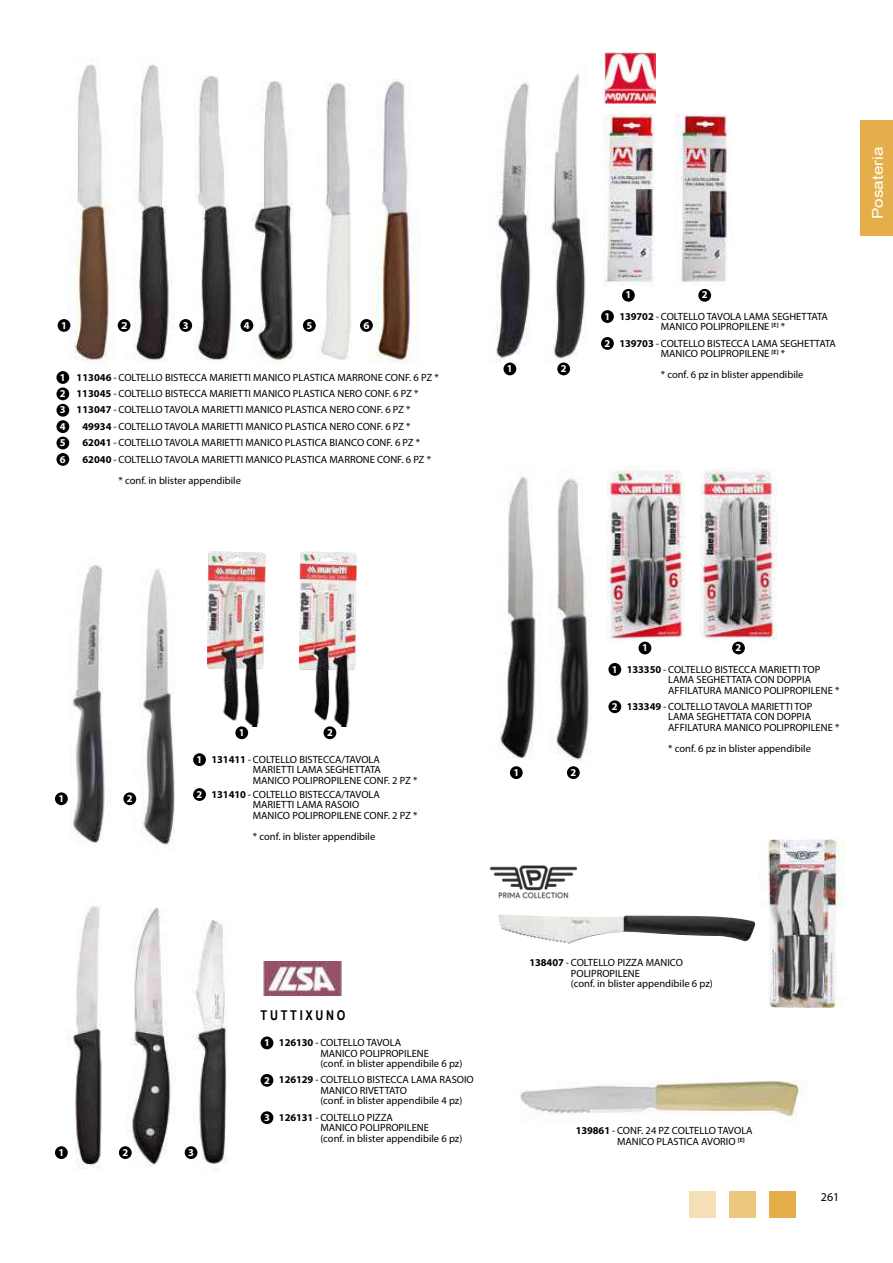
<style>
.page{position:relative;width:893px;height:1263px;background:#fff}
.page>*{position:absolute;margin:0;border:0;box-sizing:border-box;transform-origin:0 0}
.t1{font:14.7px "Arial Narrow";color:#fff;scale:1.43 1}
.t2{font:700 13.5px "Arial Narrow";letter-spacing:.2em;color:#000}
.t3{font:12px "Myriad Pro";color:#000}
.t4{font:10.5px/10.5px "Myriad Pro";color:#000}
.t5{font:700 10.5px "Myriad Pro";color:#fff}
.s1{font-weight:700;color:#fff}
.s2{font-weight:700}
</style>
<div class="page">
<div style="left:56px;top:371px;width:13px;height:13px;background:#000;border-radius:50%"></div>
<div style="left:56px;top:387px;width:13px;height:13px;background:#000;border-radius:50%"></div>
<div style="left:56px;top:404px;width:13px;height:13px;background:#000;border-radius:50%"></div>
<div style="left:56px;top:420px;width:13px;height:13px;background:#000;border-radius:50%"></div>
<div style="left:56px;top:437px;width:13px;height:12px;background:#000;border-radius:50%"></div>
<div style="left:56px;top:453px;width:13px;height:13px;background:#000;border-radius:50%"></div>
<div style="left:179px;top:319px;width:13px;height:13px;background:#000;border-radius:50%"></div>
<div style="left:503px;top:363px;width:13px;height:12px;background:#000;border-radius:50%"></div>
<div style="left:622px;top:289px;width:13px;height:13px;background:#000;border-radius:50%"></div>
<div style="left:118px;top:319px;width:12px;height:13px;background:#000;border-radius:50%"></div>
<div style="left:360px;top:319px;width:13px;height:13px;background:#000;border-radius:50%"></div>
<div style="left:58px;top:319px;width:12px;height:13px;background:#000;border-radius:50%"></div>
<div style="left:557px;top:363px;width:13px;height:12px;background:#000;border-radius:50%"></div>
<div style="left:698px;top:289px;width:13px;height:13px;background:#000;border-radius:50%"></div>
<div style="left:303px;top:319px;width:13px;height:13px;background:#000;border-radius:50%"></div>
<div style="left:240px;top:319px;width:13px;height:13px;background:#000;border-radius:50%"></div>
<img style="left:140px;top:568px;width:35px;height:277px">
<img style="left:72px;top:565px;width:65px;height:278px">
<img style="left:58px;top:906px;width:62px;height:263px">
<img style="left:126px;top:907px;width:50px;height:260px">
<img style="left:185px;top:920px;width:42px;height:250px">
<img style="left:263px;top:961px;width:79px;height:34px">
<div style="left:261px;top:1036px;width:12px;height:13px;background:#000;border-radius:50%"></div>
<div style="left:261px;top:1074px;width:12px;height:13px;background:#000;border-radius:50%"></div>
<div style="left:261px;top:1111px;width:12px;height:13px;background:#000;border-radius:50%"></div>
<div style="left:55px;top:1146px;width:13px;height:13px;background:#000;border-radius:50%"></div>
<div style="left:55px;top:792px;width:13px;height:13px;background:#000;border-radius:50%"></div>
<div style="left:235px;top:726px;width:13px;height:13px;background:#000;border-radius:50%"></div>
<div style="left:119px;top:1146px;width:13px;height:13px;background:#000;border-radius:50%"></div>
<div style="left:123px;top:792px;width:13px;height:13px;background:#000;border-radius:50%"></div>
<div style="left:323px;top:726px;width:13px;height:13px;background:#000;border-radius:50%"></div>
<div style="left:185px;top:1146px;width:12px;height:13px;background:#000;border-radius:50%"></div>
<div style="left:193px;top:753px;width:13px;height:13px;background:#000;border-radius:50%"></div>
<div style="left:193px;top:788px;width:13px;height:13px;background:#000;border-radius:50%"></div>
<img style="left:299px;top:551px;width:58px;height:175px">
<img style="left:207px;top:551px;width:58px;height:175px">
<img style="left:700px;top:468px;width:77px;height:174px">
<img style="left:556px;top:478px;width:33px;height:289px">
<img style="left:607px;top:466px;width:78px;height:174px">
<img style="left:499px;top:476px;width:42px;height:291px">
<div style="left:608px;top:663px;width:13px;height:13px;background:#000;border-radius:50%"></div>
<div style="left:608px;top:700px;width:13px;height:13px;background:#000;border-radius:50%"></div>
<div style="left:601px;top:310px;width:13px;height:13px;background:#000;border-radius:50%"></div>
<div style="left:601px;top:337px;width:13px;height:13px;background:#000;border-radius:50%"></div>
<div style="left:510px;top:766px;width:13px;height:13px;background:#000;border-radius:50%"></div>
<div style="left:639px;top:642px;width:12px;height:12px;background:#000;border-radius:50%"></div>
<div style="left:732px;top:642px;width:13px;height:12px;background:#000;border-radius:50%"></div>
<div style="left:567px;top:766px;width:13px;height:13px;background:#000;border-radius:50%"></div>
<img style="left:252px;top:81px;width:42px;height:284px">
<img style="left:321px;top:83px;width:41px;height:277px">
<img style="left:368px;top:79px;width:52px;height:285px">
<img style="left:125px;top:64px;width:49px;height:297px">
<img style="left:194px;top:75px;width:41px;height:285px">
<img style="left:67px;top:64px;width:43px;height:297px">
<img style="left:762px;top:840px;width:84px;height:167px">
<img style="left:498px;top:914px;width:257px;height:30px">
<img style="left:489px;top:866px;width:88px;height:32px">
<img style="left:495px;top:82px;width:36px;height:281px">
<img style="left:545px;top:73px;width:41px;height:294px">
<img style="left:604px;top:52px;width:51px;height:52px">
<img style="left:603px;top:114px;width:52px;height:172px">
<img style="left:675px;top:114px;width:52px;height:171px">
<img style="left:520px;top:1080px;width:282px;height:38px">
<div style="left:860px;top:120px;width:33px;height:116px;background:#e4af4a"></div>
<div style="left:690px;top:1191px;width:26px;height:27px;background:#f4dfb7"></div>
<div style="left:729px;top:1191px;width:27px;height:27px;background:#ecc780"></div>
<div style="left:769px;top:1191px;width:26px;height:27px;background:#e4af4a"></div>
<p class="t5" style="left:61px;top:318px;width:7px">1</p>
<p class="t5" style="left:121px;top:318px;width:7px">2</p>
<p class="t5" style="left:363px;top:318px;width:7px">6</p>
<p class="t5" style="left:183px;top:318px;width:7px">3</p>
<p class="t5" style="left:244px;top:318px;width:7px">4</p>
<p class="t5" style="left:306px;top:318px;width:7px">5</p>
<p class="t4" style="left:60px;top:369px;width:380px;line-height:16.4px"><span class="s1">1</span> <span class="s2">113046</span> - COLTELLO BISTECCA MARIETTI MANICO PLASTICA MARRONE CONF. 6 PZ * <span class="s1">2</span> <span class="s2">113045</span> - COLTELLO BISTECCA MARIETTI MANICO PLASTICA NERO CONF. 6 PZ *<br><span class="s1">3</span> <span class="s2">113047</span> - COLTELLO TAVOLA MARIETTI MANICO PLASTICA NERO CONF. 6 PZ *<br><span class="s1">4</span></p>
<p class="t4" style="left:82px;top:421px;width:330px"><span class="s2">49934</span> - COLTELLO TAVOLA MARIETTI MANICO PLASTICA NERO CONF. 6 PZ *</p>
<p class="t5" style="left:60px;top:436px;width:7px">5</p>
<p class="t4" style="left:82px;top:437px;width:339px"><span class="s2">62041</span> - COLTELLO TAVOLA MARIETTI MANICO PLASTICA BIANCO CONF. 6 PZ *</p>
<p class="t5" style="left:60px;top:452px;width:7px">6</p>
<p class="t4" style="left:119px;top:448px;width:314px;line-height:21px;text-indent:-36px"><span class="s2">62040</span> - COLTELLO TAVOLA MARIETTI MANICO PLASTICA MARRONE CONF. 6 PZ * * conf. in blister appendibile</p>
<p class="t5" style="left:507px;top:362px;width:7px">1</p>
<p class="t5" style="left:561px;top:362px;width:7px">2</p>
<p class="t5" style="left:625px;top:288px;width:7px">1</p>
<p class="t5" style="left:702px;top:288px;width:7px">2</p>
<p class="t4" style="left:661px;top:311px;width:169px;text-indent:-56px"><span class="s1">1</span> <span class="s2">139702</span> - COLTELLO TAVOLA LAMA SEGHETTATA<br>MANICO POLIPROPILENE <sup>[</sup><sup>E</sup><sup>]</sup> *</p>
<p class="t4" style="left:604px;top:338px;width:233px;text-align:center"><span class="s1">2</span> <span class="s2">139703</span> - COLTELLO BISTECCA LAMA SEGHETTATA<br>MANICO POLIPROPILENE <sup>[</sup><sup>E</sup><sup>]</sup> *</p>
<p class="t4" style="left:661px;top:369px;width:144px">* conf. 6 pz in blister appendibile</p>
<h1 class="t1" style="left:867px;top:219px;width:52px;rotate:-90deg">Posateria</h1>
<p class="t5" style="left:58px;top:791px;width:7px">1</p>
<p class="t5" style="left:58px;top:1145px;width:7px">1</p>
<p class="t5" style="left:127px;top:791px;width:7px">2</p>
<p class="t5" style="left:122px;top:1145px;width:7px">2</p>
<p class="t5" style="left:239px;top:726px;width:7px">1</p>
<p class="t5" style="left:327px;top:726px;width:7px">2</p>
<p class="t4" style="left:253px;top:754px;width:166px;text-indent:-56px"><span class="s1">1</span> <span class="s2">131411</span> - COLTELLO BISTECCA/TAVOLA<br>MARIETTI LAMA SEGHETTATA<br>MANICO POLIPROPILENE CONF. 2 PZ *</p>
<p class="t4" style="left:253px;top:789px;width:166px;text-indent:-56px"><span class="s1">2</span> <span class="s2">131410</span> - COLTELLO BISTECCA/TAVOLA<br>MARIETTI LAMA RASOIO<br>MANICO POLIPROPILENE CONF. 2 PZ *</p>
<p class="t4" style="left:253px;top:831px;width:124px">* conf. in blister appendibile</p>
<p class="t5" style="left:513px;top:765px;width:7px">1</p>
<p class="t5" style="left:570px;top:765px;width:7px">2</p>
<p class="t5" style="left:642px;top:641px;width:7px">1</p>
<p class="t5" style="left:736px;top:641px;width:7px">2</p>
<p class="t4" style="left:668px;top:664px;width:173px;text-indent:-56px"><span class="s1">1</span> <span class="s2">133350</span> - COLTELLO BISTECCA MARIETTI TOP<br>LAMA SEGHETTATA CON DOPPIA<br>AFFILATURA MANICO POLIPROPILENE *</p>
<p class="t4" style="left:668px;top:701px;width:173px;text-indent:-56px"><span class="s1">2</span> <span class="s2">133349</span> - COLTELLO TAVOLA MARIETTI TOP<br>LAMA SEGHETTATA CON DOPPIA<br>AFFILATURA MANICO POLIPROPILENE *</p>
<p class="t4" style="left:668px;top:743px;width:144px">* conf. 6 pz in blister appendibile</p>
<p class="t5" style="left:188px;top:1145px;width:7px">3</p>
<p class="t2" style="left:261px;top:1005px;width:86px">TUTTIXUNO</p>
<p class="t4" style="left:320px;top:1037px;width:144px;text-indent:-56px"><span class="s1">1</span> <span class="s2">126130</span> - COLTELLO TAVOLA<br>MANICO POLIPROPILENE<br>(conf. in blister appendibile 6 pz)</p>
<p class="t4" style="left:320px;top:1074px;width:155px;text-indent:-56px"><span class="s1">2</span> <span class="s2">126129</span> - COLTELLO BISTECCA LAMA RASOIO<br>MANICO RIVETTATO<br>(conf. in blister appendibile 4 pz)</p>
<p class="t4" style="left:320px;top:1112px;width:144px;text-indent:-56px"><span class="s1">3</span> <span class="s2">126131</span> - COLTELLO PIZZA<br>MANICO POLIPROPILENE<br>(conf. in blister appendibile 6 pz)</p>
<p class="t4" style="left:571px;top:957px;width:144px;text-indent:-41px"><span class="s2">138407</span> - COLTELLO PIZZA MANICO<br>POLIPROPILENE<br>(conf. in blister appendibile 6 pz)</p>
<p class="t4" style="left:617px;top:1125px;width:137px;text-indent:-41px"><span class="s2">139861</span> - CONF. 24 PZ COLTELLO TAVOLA<br>MANICO PLASTICA AVORIO <sup>[</sup><sup>E</sup><sup>]</sup></p>
<p class="t3" style="left:821px;top:1190px;width:20px">261</p>
</div>
